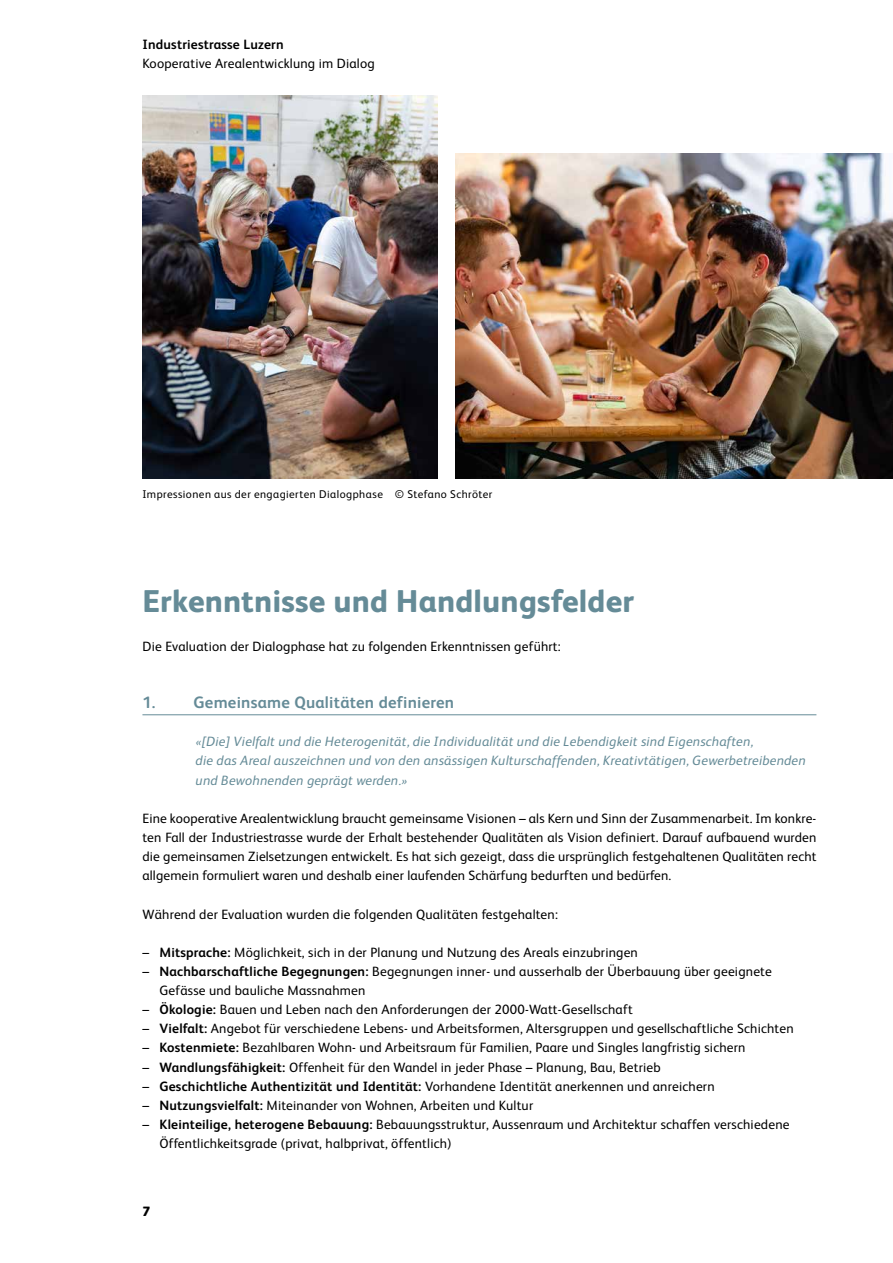
<style>
.page{position:relative;width:893px;height:1263px;background:#fff}
.page>*{position:absolute;margin:0;border:0;box-sizing:border-box;transform-origin:0 0}
.t1{font:800 31.5px "FS Albert";letter-spacing:.005em;color:#658b97}
.t2{font:700 16.5px "FS Albert";letter-spacing:.015em;color:#658b97}
.t3{font:13.5px/19.2px "FS Albert";letter-spacing:.015em;color:#000}
.t4{font:italic 13.5px/19.2px "FS Albert";letter-spacing:.015em;color:#658b97}
.t5{font:700 13.5px "FS Albert";letter-spacing:.015em;color:#000}
.t6{font:800 13.5px "FS Albert";color:#000}
.t7{font:11.25px "FS Albert";letter-spacing:.04em;color:#000}
.s1{font-weight:700}
</style>
<div class="page">
<img style="left:142px;top:96px;width:296px;height:382px">
<img style="left:455px;top:153px;width:438px;height:325px">
<hr style="left:142px;top:714px;width:674px;height:1px;background:#658b97">
<p class="t5" style="left:142px;top:35px;width:143px">Industriestrasse Luzern</p>
<p class="t3" style="left:142px;top:53px;width:234px">Kooperative Arealentwicklung im Dialog</p>
<p class="t7" style="left:142px;top:486px;width:351px">Impressionen aus der engagierten Dialogphase © Stefano Schröter</p>
<h1 class="t1" style="left:142px;top:579px;width:493px">Erkenntnisse und Handlungsfelder</h1>
<p class="t3" style="left:142px;top:636px;width:420px">Die Evaluation der Dialogphase hat zu folgenden Erkenntnissen geführt:</p>
<p class="t2" style="left:142px;top:691px;width:313px">1. Gemeinsame Qualitäten definieren</p>
<p class="t4" style="left:196px;top:731px;width:612px">«[Die] Vielfalt und die Heterogenität, die Individualität und die Lebendigkeit sind Eigenschaften,<br>die das Areal auszeichnen und von den ansässigen Kulturschaffenden, Kreativtätigen, Gewerbetreibenden und Bewohnenden geprägt werden.»</p>
<p class="t3" style="left:142px;top:808px;width:676px;text-align:justify">Eine kooperative Arealentwicklung braucht gemeinsame Visionen – als Kern und Sinn der Zusammenarbeit. Im konkre&shy;ten Fall der Industriestrasse wurde der Erhalt bestehender Qualitäten als Vision definiert. Darauf aufbauend wurden die gemeinsamen Zielsetzungen entwickelt. Es hat sich gezeigt, dass die ursprünglich festgehaltenen Qualitäten recht allgemein formuliert waren und deshalb einer laufenden Schärfung bedurften und bedürfen.</p>
<p class="t3" style="left:142px;top:904px;width:417px">Während der Evaluation wurden die folgenden Qualitäten festgehalten:</p>
<p class="t3" style="left:142px;top:942px;width:497px">– <span class="s1">Mitsprache:</span> Möglichkeit, sich in der Planung und Nutzung des Areals einzubringen</p>
<p class="t3" style="left:159px;top:961px;width:614px;text-indent:-17px">– <span class="s1">Nachbarschaftliche Begegnungen:</span> Begegnungen inner- und ausserhalb der Überbauung über geeignete<br>Gefässe und bauliche Massnahmen</p>
<p class="t3" style="left:142px;top:999px;width:492px">– <span class="s1">Ökologie:</span> Bauen und Leben nach den Anforderungen der 2000-Watt-Gesellschaft</p>
<p class="t3" style="left:142px;top:1018px;width:653px">– <span class="s1">Vielfalt:</span> Angebot für verschiedene Lebens- und Arbeitsformen, Altersgruppen und gesellschaftliche Schichten</p>
<p class="t3" style="left:142px;top:1037px;width:605px">– <span class="s1">Kostenmiete:</span> Bezahlbaren Wohn- und Arbeitsraum für Familien, Paare und Singles langfristig sichern</p>
<p class="t3" style="left:142px;top:1057px;width:520px">– <span class="s1">Wandlungsfähigkeit:</span> Offenheit für den Wandel in jeder Phase – Planung, Bau, Betrieb</p>
<p class="t3" style="left:142px;top:1076px;width:574px">– <span class="s1">Geschichtliche Authentizität und Identität:</span> Vorhandene Identität anerkennen und anreichern</p>
<p class="t3" style="left:142px;top:1095px;width:392px">– <span class="s1">Nutzungsvielfalt:</span> Miteinander von Wohnen, Arbeiten und Kultur</p>
<p class="t3" style="left:159px;top:1114px;width:632px;text-indent:-17px">– <span class="s1">Kleinteilige, heterogene Bebauung:</span> Bebauungsstruktur, Aussenraum und Architektur schaffen verschiedene<br>Öffentlichkeitsgrade (privat, halbprivat, öffentlich)</p>
<p class="t6" style="left:142px;top:1201px;width:9px">7</p>
</div>
